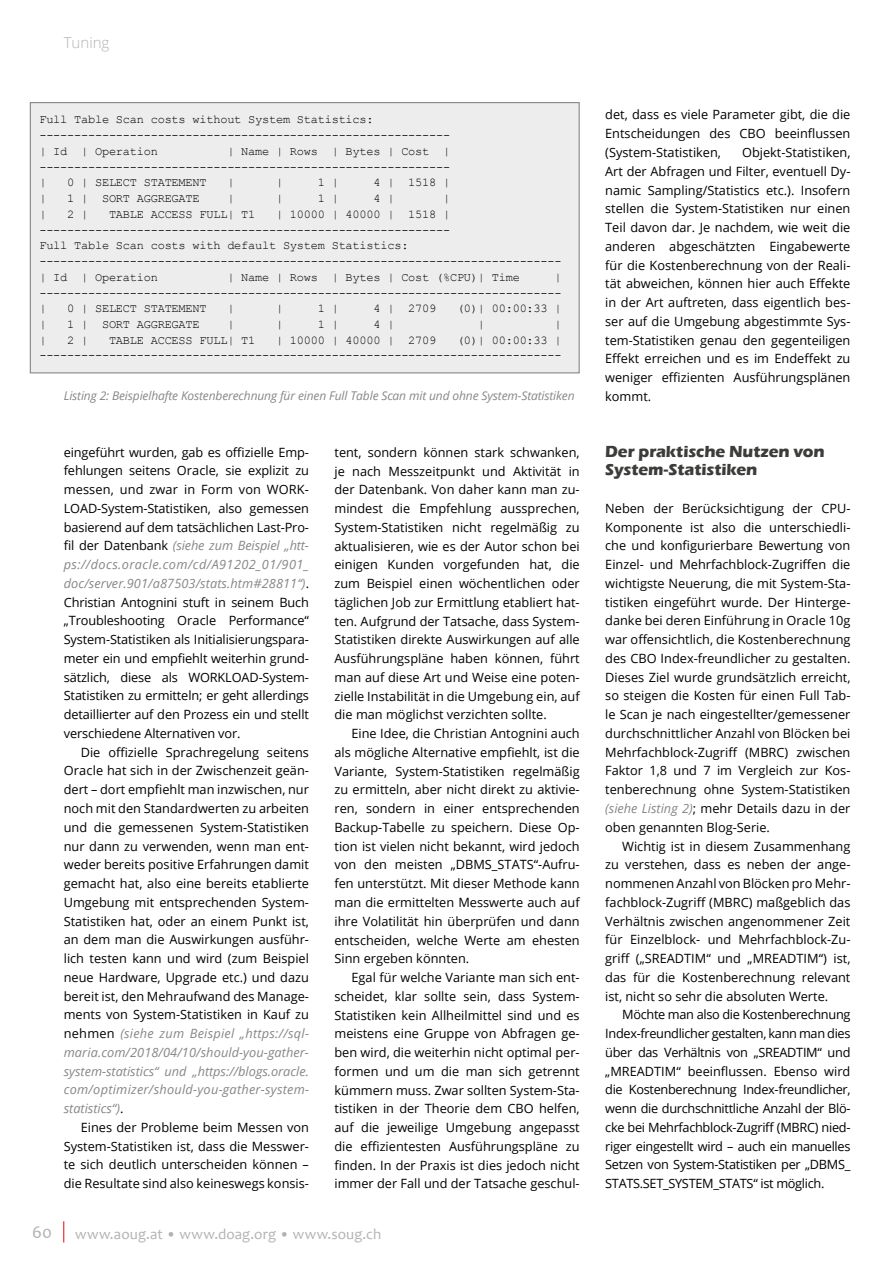
<style>
.page{position:relative;width:893px;height:1263px;background:#fff}
.page>*{position:absolute;margin:0;border:0;box-sizing:border-box;transform-origin:0 0}
.t1{font:18px "Candara";color:#b3b2b2}
.t2{font:700 16.5px/18.8px "Eras ITC";letter-spacing:-.005em;color:#3c3c3b}
.t3{font:15px "Candara";letter-spacing:.01em;color:#b3b2b2}
.t4{font:300 15px "Open Sans";color:#b3b2b2}
.t5{font:12.75px/18.8px "Open Sans";color:#000;text-align:justify}
.t6{font:12px/15.8px "Courier New";letter-spacing:-.02em;color:#000}
.t7{font:italic 12px "Open Sans";letter-spacing:-.01em;color:#878787}
.s1{font-style:italic;color:#878787}
</style>
<div class="page">
<svg style="left:63px;top:1221px;width:1px;height:21px"></svg>
<div style="left:30px;top:103px;width:549px;height:270px;background:#ededed"></div>
<div style="left:30px;top:102px;width:550px;height:271px;border:1px solid #878787"></div>
<p class="t4" style="left:64px;top:32px;width:47px">Tuning</p>
<p class="t6" style="left:39px;top:111px;width:412px">Full Table Scan costs without System Statistics: ----------------------------------------------------------- | Id | Operation</p>
<p class="t6" style="left:39px;top:143px;width:412px;text-align:justify;text-indent:188px">| Name | Rows | Bytes | Cost | ----------------------------------------------------------- |</p>
<p class="t6" style="left:67px;top:174px;width:141px">0 | SELECT STATEMENT</p>
<p class="t6" style="left:227px;top:174px;width:9px">|</p>
<p class="t6" style="left:276px;top:174px;width:9px">|</p>
<p class="t6" style="left:318px;top:174px;width:23px">1 |</p>
<p class="t6" style="left:373px;top:174px;width:78px">4 | 1518 |</p>
<p class="t6" style="left:39px;top:190px;width:9px">|</p>
<p class="t6" style="left:67px;top:190px;width:134px">1 | SORT AGGREGATE</p>
<p class="t6" style="left:227px;top:190px;width:9px">|</p>
<p class="t6" style="left:276px;top:190px;width:9px">|</p>
<p class="t6" style="left:318px;top:190px;width:23px">1 |</p>
<p class="t6" style="left:373px;top:190px;width:23px">4 |</p>
<p class="t6" style="left:443px;top:190px;width:9px">|</p>
<p class="t6" style="left:39px;top:206px;width:9px">|</p>
<p class="t6" style="left:67px;top:206px;width:23px">2 |</p>
<p class="t6" style="left:109px;top:206px;width:148px">TABLE ACCESS FULL| T1</p>
<p class="t6" style="left:39px;top:206px;width:524px;text-indent:237px">| 10000 | 40000 | 1518 | -----------------------------------------------------------<br>Full Table Scan costs with default System Statistics: --------------------------------------------------------------------------- | Id | Operation</p>
<p class="t6" style="left:227px;top:269px;width:294px">| Name | Rows | Bytes | Cost (%CPU)| Time</p>
<p class="t6" style="left:39px;top:269px;width:524px;text-align:justify;text-indent:515px">| --------------------------------------------------------------------------- |</p>
<p class="t6" style="left:67px;top:300px;width:141px">0 | SELECT STATEMENT</p>
<p class="t6" style="left:227px;top:300px;width:9px">|</p>
<p class="t6" style="left:276px;top:300px;width:9px">|</p>
<p class="t6" style="left:318px;top:300px;width:23px">1 |</p>
<p class="t6" style="left:373px;top:300px;width:64px">4 | 2709</p>
<p class="t6" style="left:457px;top:300px;width:106px">(0)| 00:00:33 |</p>
<p class="t6" style="left:39px;top:316px;width:9px">|</p>
<p class="t6" style="left:67px;top:316px;width:134px">1 | SORT AGGREGATE</p>
<p class="t6" style="left:227px;top:316px;width:9px">|</p>
<p class="t6" style="left:276px;top:316px;width:9px">|</p>
<p class="t6" style="left:318px;top:316px;width:23px">1 |</p>
<p class="t6" style="left:373px;top:316px;width:23px">4 |</p>
<p class="t6" style="left:478px;top:316px;width:9px">|</p>
<p class="t6" style="left:554px;top:316px;width:9px">|</p>
<p class="t6" style="left:39px;top:332px;width:9px">|</p>
<p class="t6" style="left:67px;top:332px;width:23px">2 |</p>
<p class="t6" style="left:109px;top:332px;width:148px">TABLE ACCESS FULL| T1</p>
<p class="t6" style="left:276px;top:332px;width:162px">| 10000 | 40000 | 2709</p>
<p class="t6" style="left:39px;top:332px;width:524px;text-align:right">(0)| 00:00:33 | ---------------------------------------------------------------------------</p>
<p class="t7" style="left:64px;top:388px;width:512px">Listing 2: Beispielhafte Kostenberechnung für einen Full Table Scan mit und ohne System-Statistiken</p>
<p class="t5" style="left:64px;top:442px;width:247px">eingeführt wurden, gab es offizielle Emp&shy;fehlungen seitens Oracle, sie explizit zu messen, und zwar in Form von WORK-LOAD-System-Statistiken, also gemessen basierend auf dem tatsächlichen Last-Pro&shy;fil der Datenbank <span class="s1">(siehe zum Beispiel „htt&shy;ps://docs.oracle.com/cd/A91202_01/901_ doc/server.901/a87503/stats.htm#28811“)</span>.<br>Christian Antognini stuft in seinem Buch „Troubleshooting Oracle Performance“ System-Statistiken als Initialisierungspara&shy;meter ein und empfiehlt weiterhin grund&shy;sätzlich, diese als WORKLOAD-System-Statistiken zu ermitteln; er geht allerdings detaillierter auf den Prozess ein und stellt verschiedene Alternativen vor.</p>
<p class="t5" style="left:64px;top:742px;width:247px;text-indent:17px">Die offizielle Sprachregelung seitens Oracle hat sich in der Zwischenzeit geän&shy;dert – dort empfiehlt man inzwischen, nur noch mit den Standardwerten zu arbeiten und die gemessenen System-Statistiken nur dann zu verwenden, wenn man ent&shy;weder bereits positive Erfahrungen damit gemacht hat, also eine bereits etablierte Umgebung mit entsprechenden System-Statistiken hat, oder an einem Punkt ist, an dem man die Auswirkungen ausführ&shy;lich testen kann und wird (zum Beispiel neue Hardware, Upgrade etc.) und dazu bereit ist, den Mehraufwand des Manage&shy;ments von System-Statistiken in Kauf zu nehmen <span class="s1">(siehe zum Beispiel „https://sql&shy;maria.com/2018/04/10/should-you-gather&shy;system-statistics“ und „https://blogs.oracle. com/optimizer/should-you-gather-system&shy;statistics“)</span>.</p>
<p class="t5" style="left:64px;top:1117px;width:247px;text-indent:17px">Eines der Probleme beim Messen von System-Statistiken ist, dass die Messwer&shy;te sich deutlich unterscheiden können – die Resultate sind also keineswegs konsis-</p>
<p class="t5" style="left:334px;top:442px;width:247px">tent, sondern können stark schwanken, je nach Messzeitpunkt und Aktivität in der Datenbank. Von daher kann man zu&shy;mindest die Empfehlung aussprechen, System-Statistiken nicht regelmäßig zu aktualisieren, wie es der Autor schon bei einigen Kunden vorgefunden hat, die zum Beispiel einen wöchentlichen oder täglichen Job zur Ermittlung etabliert hat&shy;ten. Aufgrund der Tatsache, dass System-Statistiken direkte Auswirkungen auf alle Ausführungspläne haben können, führt man auf diese Art und Weise eine poten&shy;zielle Instabilität in die Umgebung ein, auf die man möglichst verzichten sollte.</p>
<p class="t5" style="left:334px;top:724px;width:247px;text-indent:17px">Eine Idee, die Christian Antognini auch als mögliche Alternative empfiehlt, ist die Variante, System-Statistiken regelmäßig zu ermitteln, aber nicht direkt zu aktivie&shy;ren, sondern in einer entsprechenden Backup-Tabelle zu speichern. Diese Op&shy;tion ist vielen nicht bekannt, wird jedoch von den meisten „DBMS_STATS“-Aufru&shy;fen unterstützt. Mit dieser Methode kann man die ermittelten Messwerte auch auf ihre Volatilität hin überprüfen und dann entscheiden, welche Werte am ehesten Sinn ergeben könnten.</p>
<p class="t5" style="left:334px;top:968px;width:247px;text-indent:17px">Egal für welche Variante man sich ent&shy;scheidet, klar sollte sein, dass System-Statistiken kein Allheilmittel sind und es meistens eine Gruppe von Abfragen ge&shy;ben wird, die weiterhin nicht optimal per&shy;formen und um die man sich getrennt kümmern muss. Zwar sollten System-Sta&shy;tistiken in der Theorie dem CBO helfen, auf die jeweilige Umgebung angepasst die effizientesten Ausführungspläne zu finden. In der Praxis ist dies jedoch nicht immer der Fall und der Tatsache geschul-</p>
<h1 class="t1" style="left:32px;top:1221px;width:21px">60</h1>
<p class="t3" style="left:75px;top:1224px;width:308px">www.aoug.at • www.doag.org • www.soug.ch</p>
<p class="t5" style="left:605px;top:105px;width:247px">det, dass es viele Parameter gibt, die die Entscheidungen des CBO beeinflussen (System-Statistiken,</p>
<p class="t5" style="left:605px;top:143px;width:247px;text-indent:137px">Objekt-Statistiken, Art der Abfragen und Filter, eventuell Dy&shy;namic Sampling/Statistics etc.). Insofern stellen die System-Statistiken nur einen Teil davon dar. Je nachdem, wie weit die anderen abgeschätzten Eingabewerte für die Kostenberechnung von der Reali&shy;tät abweichen, können hier auch Effekte in der Art auftreten, dass eigentlich bes&shy;ser auf die Umgebung abgestimmte Sys&shy;tem-Statistiken genau den gegenteiligen Effekt erreichen und es im Endeffekt zu weniger effizienten Ausführungsplänen kommt.</p>
<p class="t2" style="left:605px;top:442px;width:221px">Der praktische Nutzen von<br>System-Statistiken</p>
<p class="t5" style="left:605px;top:498px;width:247px">Neben der Berücksichtigung der CPU-Komponente ist also die unterschiedli&shy;che und konfigurierbare Bewertung von Einzel- und Mehrfachblock-Zugriffen die wichtigste Neuerung, die mit System-Sta&shy;tistiken eingeführt wurde. Der Hinterge&shy;danke bei deren Einführung in Oracle 10g war offensichtlich, die Kostenberechnung des CBO Index-freundlicher zu gestalten.<br>Dieses Ziel wurde grundsätzlich erreicht, so steigen die Kosten für einen Full Tab&shy;le Scan je nach eingestellter/gemessener durchschnittlicher Anzahl von Blöcken bei Mehrfachblock-Zugriff (MBRC) zwischen Faktor 1,8 und 7 im Vergleich zur Kos&shy;tenberechnung ohne System-Statistiken <span class="s1">(siehe Listing 2)</span>; mehr Details dazu in der oben genannten Blog-Serie.</p>
<p class="t5" style="left:605px;top:836px;width:247px;text-indent:17px">Wichtig ist in diesem Zusammenhang zu verstehen, dass es neben der ange&shy;nommenen Anzahl von Blöcken pro Mehr&shy;fachblock-Zugriff (MBRC) maßgeblich das Verhältnis zwischen angenommener Zeit für Einzelblock- und Mehrfachblock-Zu&shy;griff („SREADTIM“ und „MREADTIM“) ist, das für die Kostenberechnung relevant ist, nicht so sehr die absoluten Werte.</p>
<p class="t5" style="left:605px;top:1005px;width:247px;text-indent:17px">Möchte man also die Kostenberechnung Index-freundlicher gestalten, kann man dies über das Verhältnis von „SREADTIM“ und „MREADTIM“ beeinflussen. Ebenso wird die Kostenberechnung Index-freundlicher, wenn die durchschnittliche Anzahl der Blö&shy;cke bei Mehrfachblock-Zugriff (MBRC) nied&shy;riger eingestellt wird – auch ein manuelles Setzen von System-Statistiken per „DBMS_ STATS.SET_SYSTEM_STATS“ ist möglich.</p>
</div>
